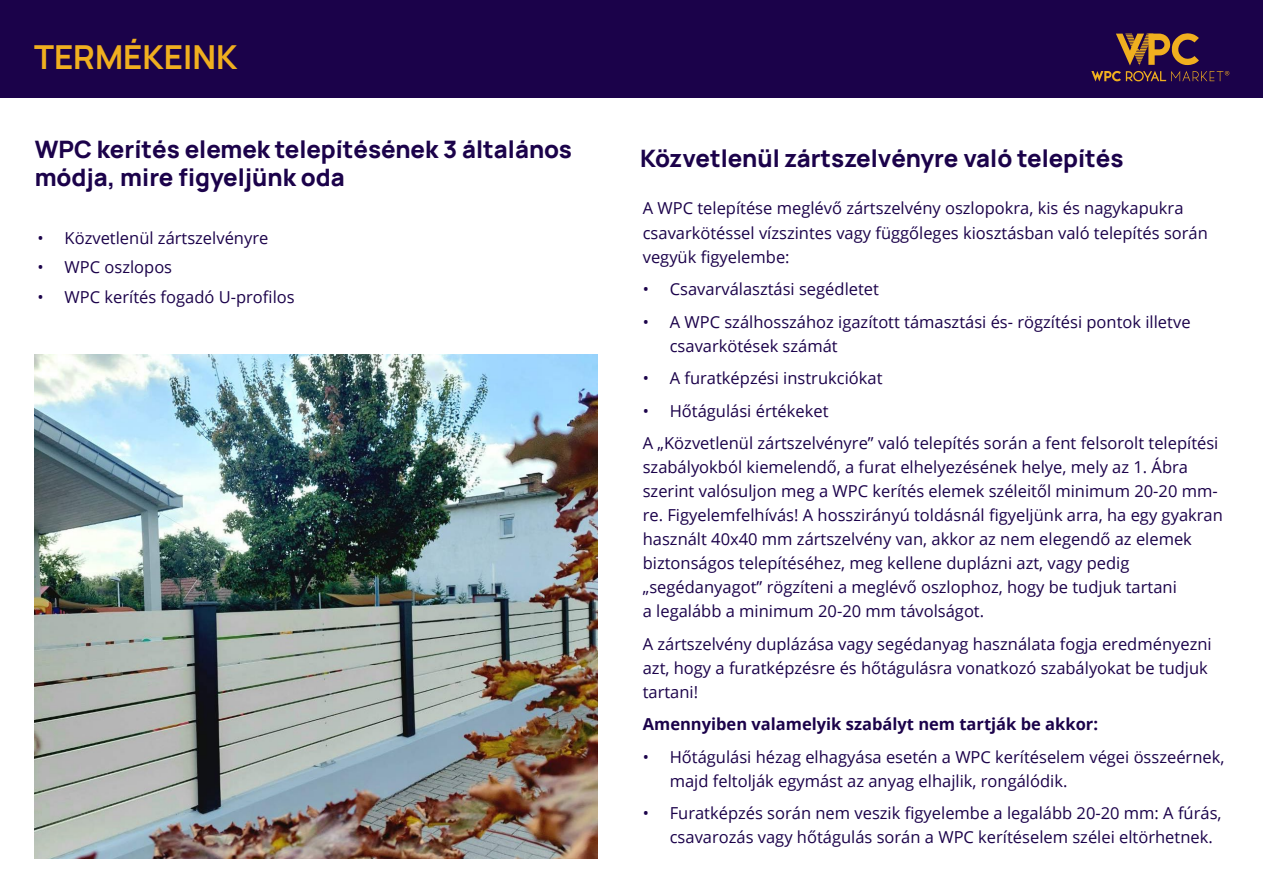
<style>
.page{position:relative;width:1263px;height:893px;background:#fff}
.page>*{position:absolute;margin:0;border:0;box-sizing:border-box;transform-origin:0 0}
.t1{font:700 33px "Manrope";color:#f0af1f}
.t2{font:800 24px/28.8px "Manrope";color:#1b024a}
.t3{font:16.5px/24px "Open Sans";color:#1b024a}
.t4{font:700 16.5px "Open Sans";color:#1b024a}
</style>
<div class="page">
<div style="left:0;top:0;width:1263px;height:98px;background:#1b024a"></div>
<svg style="left:1116px;top:33px;width:83px;height:32px"></svg>
<svg style="left:1091px;top:71px;width:138px;height:10px"></svg>
<img style="left:34px;top:354px;width:563px;height:505px">
<h1 class="t1" style="left:34px;top:34px;width:205px">TERMÉKEINK</h1>
<h2 class="t2" style="left:35px;top:133px;width:538px">WPC kerítés elemek telepítésének 3 általános módja, mire figyeljünk oda</h2>
<p class="t3" style="left:38px;top:225px;width:232px">• Közvetlenül zártszelvényre</p>
<p class="t3" style="left:38px;top:255px;width:136px">• WPC oszlopos</p>
<p class="t3" style="left:38px;top:284px;width:259px">• WPC kerítés fogadó U-profilos</p>
<h2 class="t2" style="left:640px;top:143px;width:485px">Közvetlenül zártszelvényre való telepítés</h2>
<p class="t3" style="left:643px;top:196px;width:567px">A WPC telepítése meglévő zártszelvény oszlopokra, kis és nagykapukra csavarkötéssel vízszintes vagy függőleges kiosztásban való telepítés során vegyük figyelembe:</p>
<p class="t3" style="left:643px;top:277px;width:238px">• Csavarválasztási segédletet</p>
<p class="t3" style="left:670px;top:309px;width:522px;text-indent:-27px">• A WPC szálhosszához igazított támasztási és- rögzítési pontok illetve csavarkötések számát</p>
<p class="t3" style="left:643px;top:366px;width:241px">• A furatképzési instrukciókat</p>
<p class="t3" style="left:643px;top:394px;width:577px;line-height:32.5px">• Hőtágulási értékeket<br>A „Közvetlenül zártszelvényre” való telepítés során a fent felsorolt telepítési</p>
<p class="t3" style="left:643px;top:455px;width:582px">szabályokból kiemelendő, a furat elhelyezésének helye, mely az 1. Ábra szerint valósuljon meg a WPC kerítés elemek széleitől minimum 20-20 mm&shy;re. Figyelemfelhívás! A hosszirányú toldásnál figyeljünk arra, ha egy gyakran használt 40x40 mm zártszelvény van, akkor az nem elegendő az elemek biztonságos telepítéséhez, meg kellene duplázni azt, vagy pedig „segédanyagot” rögzíteni a meglévő oszlophoz, hogy be tudjuk tartani<br>a legalább a minimum 20-20 mm távolságot.</p>
<p class="t3" style="left:643px;top:631px;width:570px">A zártszelvény duplázása vagy segédanyag használata fogja eredményezni azt, hogy a furatképzésre és hőtágulásra vonatkozó szabályokat be tudjuk tartani!</p>
<p class="t4" style="left:643px;top:712px;width:457px">Amennyiben valamelyik szabályt nem tartják be akkor:</p>
<p class="t3" style="left:670px;top:744px;width:556px;text-indent:-27px">• Hőtágulási hézag elhagyása esetén a WPC kerítéselem végei összeérnek, majd feltolják egymást az anyag elhajlik, rongálódik.</p>
<p class="t3" style="left:670px;top:801px;width:553px;text-indent:-27px">• Furatképzés során nem veszik figyelembe a legalább 20-20 mm: A fúrás, csavarozás vagy hőtágulás során a WPC kerítéselem szélei eltörhetnek.</p>
</div>
